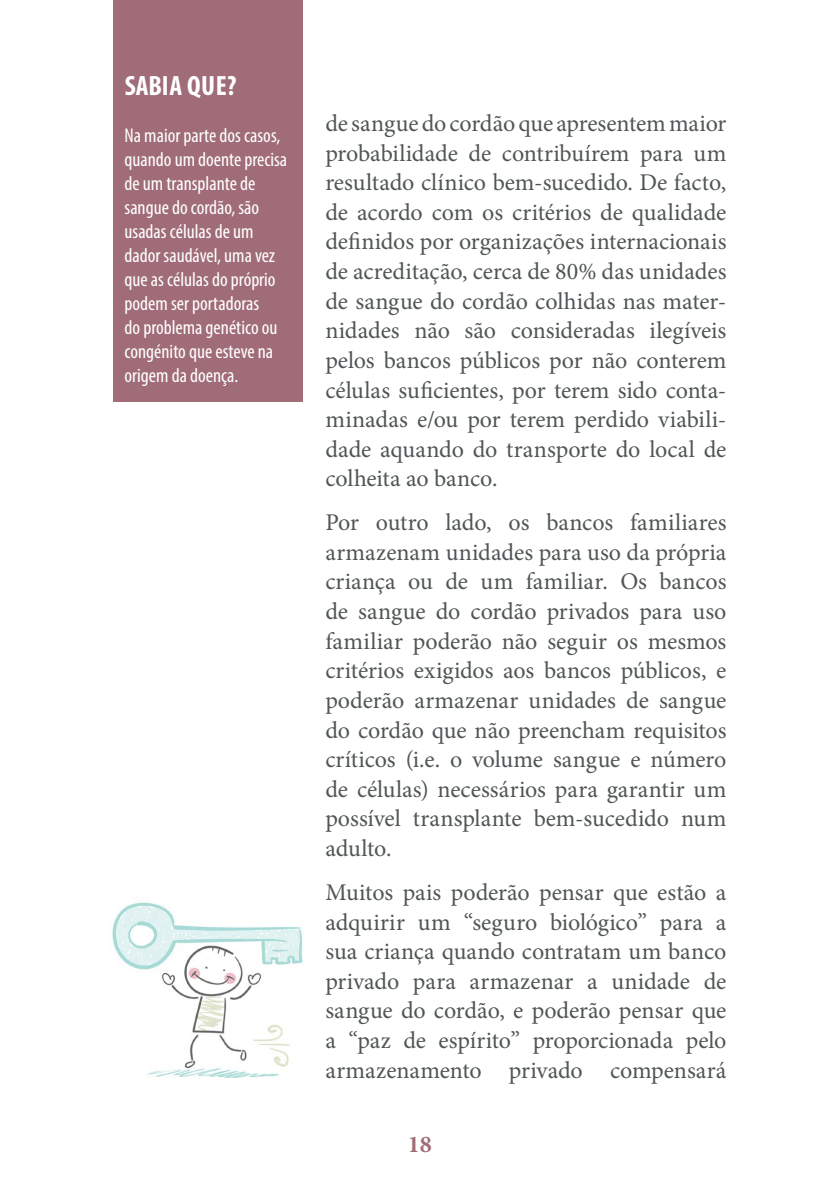
<style>
.page{position:relative;width:840px;height:1191px;background:#fff}
.page>*{position:absolute;margin:0;border:0;box-sizing:border-box;transform-origin:0 0}
.t1{font:700 condensed 28px "Myriad Pro";letter-spacing:.005em;color:#fff}
.t2{font:24px/29.6px "Minion Pro";letter-spacing:-.005em;color:#505557;text-align:justify}
.t3{font:700 24px "Minion Pro";color:#a06c77}
.t4{font:condensed 20px/24px "Myriad Pro";color:#fff}
</style>
<div class="page">
<img style="left:112px;top:902px;width:191px;height:175px">
<div style="left:113px;top:0;width:189px;height:401px;background:#a06c77"></div>
<p class="t1" style="left:125px;top:69px;width:113px">SABIA QUE?</p>
<p class="t4" style="left:124px;top:123px;width:164px">Na maior parte dos casos, quando um doente precisa de um transplante de sangue do cordão, são usadas células de um dador saudável, uma vez que as células do próprio podem ser portadoras<br>do problema genético ou congénito que esteve na origem da doença.</p>
<p class="t2" style="left:325px;top:108px;width:402px">de sangue do cordão que apresentem maior probabilidade de contribuírem para um resultado clínico bem-sucedido. De facto, de acordo com os critérios de qualidade definidos por organizações internacionais de acreditação, cerca de 80% das unidades de sangue do cordão colhidas nas mater&shy;nidades não são consideradas ilegíveis pelos bancos públicos por não conterem células suficientes, por terem sido conta&shy;minadas e/ou por terem perdido viabili&shy;dade aquando do transporte do local de colheita ao banco.</p>
<p class="t2" style="left:325px;top:508px;width:402px">Por outro lado, os bancos familiares armazenam unidades para uso da própria criança ou de um familiar. Os bancos de sangue do cordão privados para uso familiar poderão não seguir os mesmos critérios exigidos aos bancos públicos, e poderão armazenar unidades de sangue do cordão que não preencham requisitos críticos (i.e. o volume sangue e número de células) necessários para garantir um possível transplante bem-sucedido num adulto.</p>
<p class="t2" style="left:325px;top:877px;width:402px">Muitos pais poderão pensar que estão a adquirir um “seguro biológico” para a sua criança quando contratam um banco privado para armazenar a unidade de sangue do cordão, e poderão pensar que a “paz de espírito” proporcionada pelo armazenamento privado compensará</p>
<p class="t3" style="left:408px;top:1127px;width:25px">18</p>
</div>
